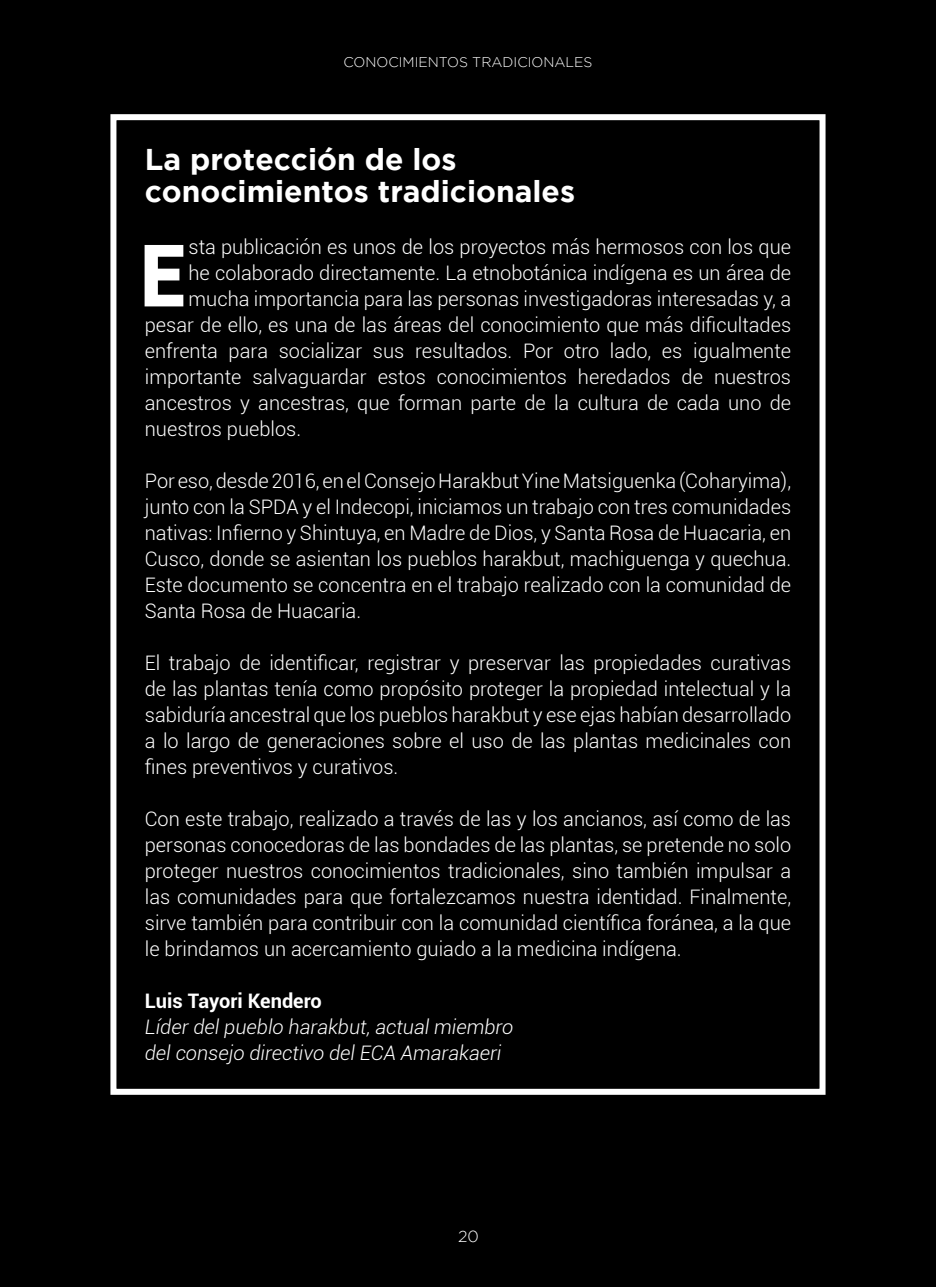
<style>
.page{position:relative;width:936px;height:1287px;background:#fff}
.page>*{position:absolute;margin:0;border:0;box-sizing:border-box;transform-origin:0 0}
.t1{font:700 108px "Roboto";color:#fff;scale:.86 1}
.t2{font:700 30px/32px "Gotham";color:#fff}
.t3{font:300 20px/26px "Roboto";color:#fff;text-align:justify}
.t4{font:italic 300 20px/26px "Roboto";color:#fff}
.t5{font:700 20px "Roboto";color:#fff}
.t6{font:300 16px "Gotham";color:#fff}
.t7{font:300 14px "Gotham";color:#fff}
</style>
<div class="page">
<div style="left:0;top:0;width:935px;height:1287px;background:#000"></div>
<div style="left:110px;top:114px;width:715px;height:981px;border:6px solid #fff"></div>
<p class="t7" style="left:343px;top:54px;width:251px">CONOCIMIENTOS TRADICIONALES</p>
<h2 class="t2" style="left:145px;top:143px;width:432px">La protección de los conocimientos tradicionales</h2>
<h1 class="t1" style="left:139px;top:192px;width:59px">E</h1>
<p class="t3" style="left:188px;top:234px;width:604px">sta publicación es unos de los proyectos más hermosos con los que</p>
<p class="t3" style="left:188px;top:260px;width:604px">he colaborado directamente. La etnobotánica indígena es un área de</p>
<p class="t3" style="left:188px;top:286px;width:604px">mucha importancia para las personas investigadoras interesadas y, a</p>
<p class="t3" style="left:145px;top:312px;width:648px">pesar de ello, es una de las áreas del conocimiento que más dificultades</p>
<p class="t3" style="left:145px;top:338px;width:648px">enfrenta para socializar sus resultados. Por otro lado, es igualmente</p>
<p class="t3" style="left:145px;top:364px;width:647px">importante salvaguardar estos conocimientos heredados de nuestros</p>
<p class="t3" style="left:145px;top:390px;width:647px">ancestros y ancestras, que forman parte de la cultura de cada uno de</p>
<p class="t3" style="left:145px;top:416px;width:158px">nuestros pueblos.</p>
<p class="t3" style="left:145px;top:468px;width:648px">Por eso, desde 2016, en el Consejo Harakbut Yine Matsiguenka (Coharyima), junto con la SPDA y el Indecopi, iniciamos un trabajo con tres comunidades nativas: Infierno y Shintuya, en Madre de Dios, y Santa Rosa de Huacaria, en Cusco, donde se asientan los pueblos harakbut, machiguenga y quechua.<br>Este documento se concentra en el trabajo realizado con la comunidad de Santa Rosa de Huacaria.</p>
<p class="t3" style="left:145px;top:650px;width:648px">El trabajo de identificar, registrar y preservar las propiedades curativas de las plantas tenía como propósito proteger la propiedad intelectual y la sabiduría ancestral que los pueblos harakbut y ese ejas habían desarrollado a lo largo de generaciones sobre el uso de las plantas medicinales con fines preventivos y curativos.</p>
<p class="t3" style="left:145px;top:806px;width:648px">Con este trabajo, realizado a través de las y los ancianos, así como de las personas conocedoras de las bondades de las plantas, se pretende no solo proteger nuestros conocimientos tradicionales, sino también impulsar a las comunidades para que fortalezcamos nuestra identidad. Finalmente, sirve también para contribuir con la comunidad científica foránea, a la que le brindamos un acercamiento guiado a la medicina indígena.</p>
<p class="t5" style="left:145px;top:987px;width:178px">Luis Tayori Kendero</p>
<p class="t4" style="left:145px;top:1014px;width:370px">Líder del pueblo harakbut, actual miembro del consejo directivo del ECA Amarakaeri</p>
<p class="t6" style="left:458px;top:1228px;width:22px">20</p>
</div>
